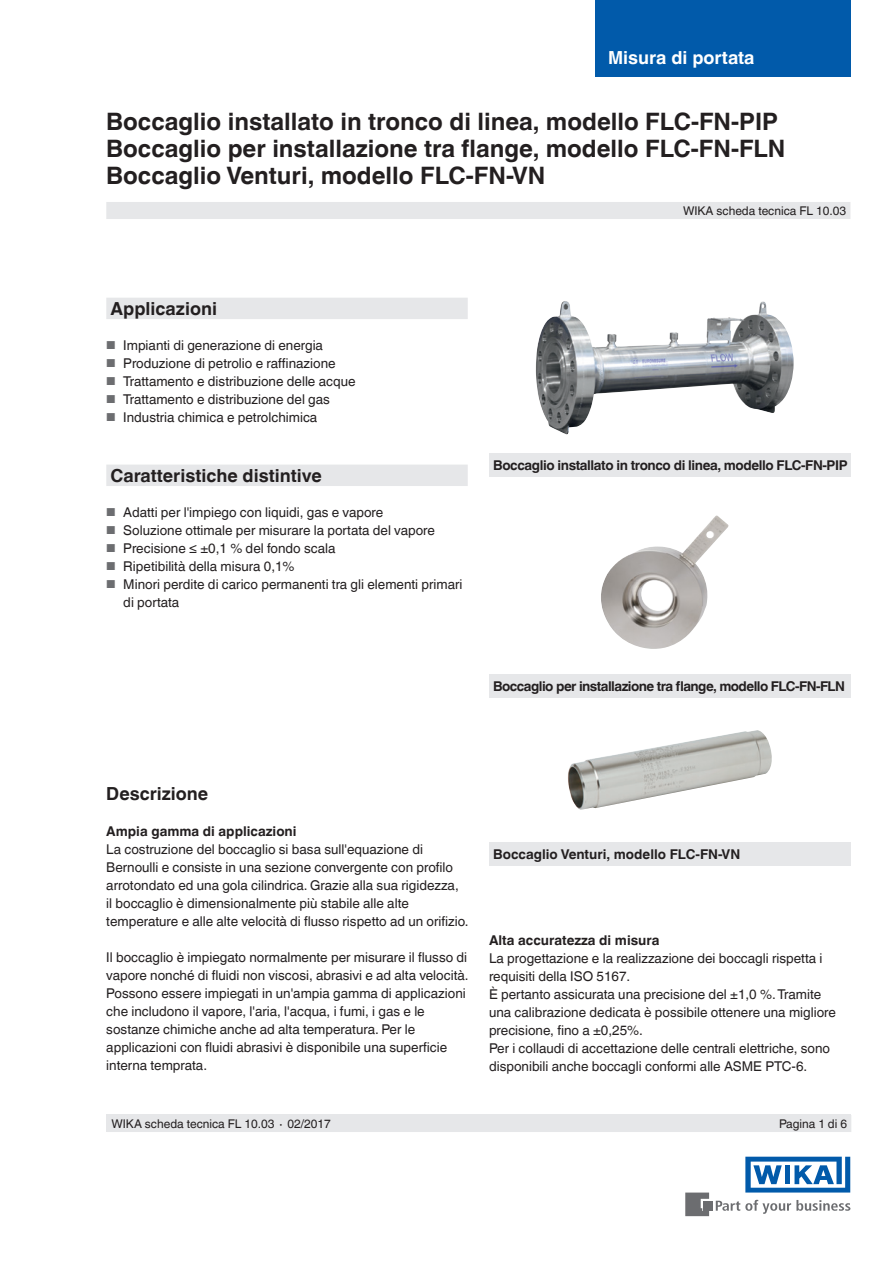
<style>
.page{position:relative;width:893px;height:1263px;background:#fff}
.page>*{position:absolute;margin:0;border:0;box-sizing:border-box;transform-origin:0 0}
.t1{font:700 24px/27px "Helvetica World";color:#231f20}
.t2{font:700 18px "Helvetica World";color:#231f20}
.t3{font:700 18px "Helvetica World";color:#fff}
.t4{font:13.5px/18px "Helvetica World";color:#231f20}
.t5{font:700 13.5px "Helvetica World";letter-spacing:-.03em;color:#231f20}
.t6{font:700 13.5px "Helvetica World";color:#231f20}
.t7{font:12px "Helvetica World";color:#231f20}
.s1{font-size:11.55px;color:#6c6d70}
</style>
<div class="page">
<svg style="left:716px;top:1200px;width:134px;height:14px"></svg>
<div style="left:703px;top:1201px;width:9px;height:9px;background:#6c6d70"></div>
<svg style="left:685px;top:1192px;width:24px;height:24px"></svg>
<svg style="left:745px;top:1157px;width:105px;height:35px"></svg>
<div style="left:595px;top:0;width:255px;height:77px;background:#015aaa"></div>
<div style="left:106px;top:202px;width:744px;height:17px;background:#e6e7e9"></div>
<div style="left:106px;top:1114px;width:744px;height:18px;background:#e6e7e9"></div>
<div style="left:489px;top:842px;width:361px;height:23px;background:#e6e7e9"></div>
<div style="left:489px;top:454px;width:361px;height:23px;background:#e6e7e9"></div>
<div style="left:489px;top:674px;width:361px;height:24px;background:#e6e7e9"></div>
<svg style="left:106px;top:298px;width:362px;height:188px"></svg>
<img style="left:601px;top:515px;width:128px;height:134px">
<img style="left:535px;top:301px;width:259px;height:133px">
<img style="left:568px;top:730px;width:204px;height:80px">
<h2 class="t3" style="left:608px;top:47px;width:148px">Misura di portata</h2>
<h1 class="t1" style="left:106px;top:108px;width:681px">Boccaglio installato in tronco di linea, modello FLC-FN-PIP<br>Boccaglio per installazione tra flange, modello FLC-FN-FLN<br>Boccaglio Venturi, modello FLC-FN-VN</h1>
<p class="t7" style="left:683px;top:204px;width:165px">WIKA scheda tecnica FL 10.03</p>
<h2 class="t2" style="left:111px;top:298px;width:108px">Applicazioni</h2>
<p class="t4" style="left:106px;top:336px;width:218px"><span class="s1">■</span> Impianti di generazione di energia</p>
<p class="t4" style="left:106px;top:354px;width:231px"><span class="s1">■</span> Produzione di petrolio e raffinazione</p>
<p class="t4" style="left:106px;top:372px;width:251px"><span class="s1">■</span> Trattamento e distribuzione delle acque</p>
<p class="t4" style="left:106px;top:390px;width:225px"><span class="s1">■</span> Trattamento e distribuzione del gas</p>
<p class="t4" style="left:106px;top:408px;width:213px"><span class="s1">■</span> Industria chimica e petrolchimica</p>
<h2 class="t2" style="left:111px;top:465px;width:213px">Caratteristiche distintive</h2>
<p class="t4" style="left:106px;top:503px;width:279px"><span class="s1">■</span> Adatti per l'impiego con liquidi, gas e vapore</p>
<p class="t4" style="left:106px;top:521px;width:330px"><span class="s1">■</span> Soluzione ottimale per misurare la portata del vapore</p>
<p class="t4" style="left:106px;top:539px;width:231px"><span class="s1">■</span> Precisione ≤ ±0,1 % del fondo scala</p>
<p class="t4" style="left:106px;top:557px;width:190px"><span class="s1">■</span> Ripetibilità della misura 0,1%</p>
<p class="t4" style="left:123px;top:575px;width:341px;text-indent:-17px"><span class="s1">■</span> Minori perdite di carico permanenti tra gli elementi primari di portata</p>
<p class="t5" style="left:493px;top:458px;width:356px">Boccaglio installato in tronco di linea, modello FLC-FN-PIP</p>
<p class="t5" style="left:493px;top:678px;width:353px">Boccaglio per installazione tra flange, modello FLC-FN-FLN</p>
<h2 class="t2" style="left:106px;top:783px;width:103px">Descrizione</h2>
<p class="t6" style="left:106px;top:823px;width:192px">Ampia gamma di applicazioni</p>
<p class="t4" style="left:106px;top:840px;width:364px">La costruzione del boccaglio si basa sull'equazione di Bernoulli e consiste in una sezione convergente con profilo arrotondato ed una gola cilindrica. Grazie alla sua rigidezza,<br>il boccaglio è dimensionalmente più stabile alle alte temperature e alle alte velocità di flusso rispetto ad un orifizio.</p>
<p class="t4" style="left:106px;top:948px;width:364px">Il boccaglio è impiegato normalmente per misurare il flusso di vapore nonché di fluidi non viscosi, abrasivi e ad alta velocità.<br>Possono essere impiegati in un'ampia gamma di applicazioni che includono il vapore, l'aria, l'acqua, i fumi, i gas e le sostanze chimiche anche ad alta temperatura. Per le applicazioni con fluidi abrasivi è disponibile una superficie interna temprata.</p>
<p class="t7" style="left:111px;top:1117px;width:221px">WIKA scheda tecnica FL 10.03 ∙ 02/2017</p>
<p class="t6" style="left:493px;top:846px;width:249px">Boccaglio Venturi, modello FLC-FN-VN</p>
<p class="t6" style="left:489px;top:933px;width:172px">Alta accuratezza di misura</p>
<p class="t4" style="left:489px;top:950px;width:348px">La progettazione e la realizzazione dei boccagli rispetta i requisiti della ISO 5167.<br>È pertanto assicurata una precisione del ±1,0 %. Tramite una calibrazione dedicata è possibile ottenere una migliore precisione, fino a ±0,25%.<br>Per i collaudi di accettazione delle centrali elettriche, sono disponibili anche boccagli conformi alle ASME PTC-6.</p>
<p class="t7" style="left:779px;top:1117px;width:70px">Pagina 1 di 6</p>
</div>
